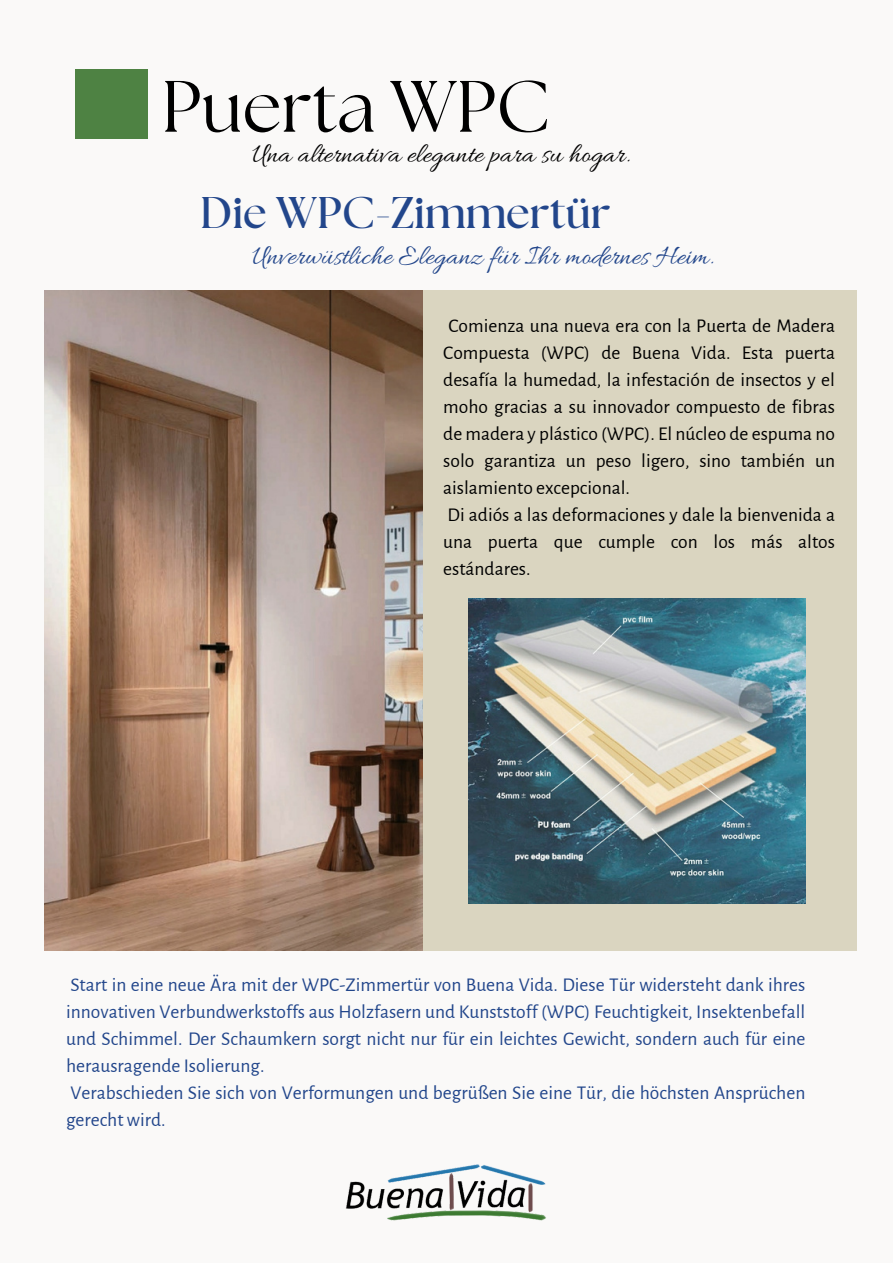
<style>
.page{position:relative;width:893px;height:1264px;background:#fff}
.page>*{position:absolute;margin:0;border:0;box-sizing:border-box;transform-origin:0 0}
.t1{font:72.45px "The Seasons";color:#000}
.t2{font:700 44.25px "The Seasons";color:#22468b}
.t3{font:28.35px "Allura";color:#22468b}
.t4{font:28.35px "Allura";color:#000}
.t5{font:19.5px/27px "Alegreya Sans";color:#22468b;text-align:justify}
.t6{font:19.5px/27px "Alegreya Sans";color:#000;text-align:justify}
</style>
<div class="page">
<div style="left:0;top:0;width:892px;height:1262px;background:#faf9f8"></div>
<div style="left:44px;top:290px;width:812px;height:661px;background:#dad5c0"></div>
<img style="left:44px;top:290px;width:378px;height:661px">
<img style="left:346px;top:1164px;width:200px;height:57px">
<img style="left:468px;top:599px;width:337px;height:304px">
<div style="left:75px;top:69px;width:73px;height:70px;background:#4e8243"></div>
<p class="t1" style="left:161px;top:74px;width:390px">Puerta WPC</p>
<p class="t4" style="left:252px;top:138px;width:379px">Una alternativa elegante para su hogar.</p>
<p class="t2" style="left:200px;top:192px;width:412px">Die WPC-Zimmertür</p>
<p class="t3" style="left:252px;top:240px;width:463px">Unverwüstliche Eleganz für Ihr modernes Heim.</p>
<p class="t6" style="left:443px;top:313px;width:393px">Comienza una nueva era con la Puerta de Madera Compuesta (WPC) de Buena Vida. Esta puerta desafía la humedad, la infestación de insectos y el moho gracias a su innovador compuesto de fibras de madera y plástico (WPC). El núcleo de espuma no solo garantiza un peso ligero, sino también un aislamiento excepcional.</p>
<p class="t6" style="left:443px;top:501px;width:393px">Di adiós a las deformaciones y dale la bienvenida a una puerta que cumple con los más altos estándares.</p>
<p class="t5" style="left:66px;top:971px;width:740px">Start in eine neue Ära mit der WPC-Zimmertür von Buena Vida. Diese Tür widersteht dank ihres innovativen Verbundwerkstoffs aus Holzfasern und Kunststoff (WPC) Feuchtigkeit, Insektenbefall und Schimmel. Der Schaumkern sorgt nicht nur für ein leichtes Gewicht, sondern auch für eine herausragende Isolierung.</p>
<p class="t5" style="left:66px;top:1079px;width:740px">Verabschieden Sie sich von Verformungen und begrüßen Sie eine Tür, die höchsten Ansprüchen gerecht wird.</p>
</div>
